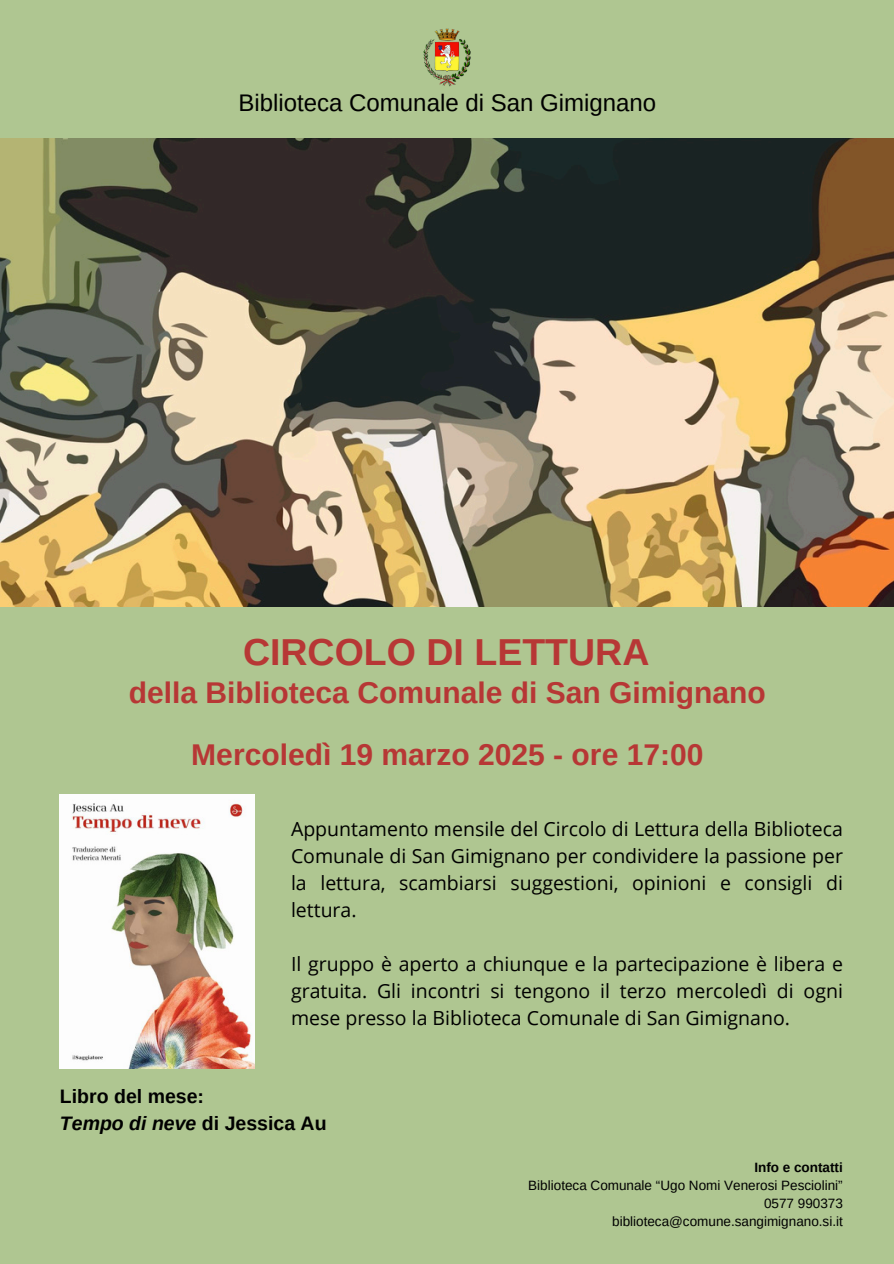
<style>
.page{position:relative;width:894px;height:1264px;background:#fff}
.page>*{position:absolute;margin:0;border:0;box-sizing:border-box;transform-origin:0 0}
.t1{font:700 37.5px "Arimo";color:#b73735}
.t2{font:700 30px "Arimo";color:#b73735}
.t3{font:24px "Arimo";color:#000}
.t4{font:19.5px/27px "Open Sans";color:#000;text-align:justify}
.t5{font:700 19.5px/27px "Arimo";color:#000}
.t6{font:13.5px "Arimo";color:#000}
.t7{font:700 13.5px "Arimo";color:#000}
.s1{font-style:italic}
</style>
<div class="page">
<div style="left:0;top:0;width:893px;height:1263px;background:#afc691"></div>
<img style="left:1px;top:138px;width:892px;height:468px">
<img style="left:423px;top:28px;width:48px;height:59px">
<img style="left:60px;top:794px;width:194px;height:274px">
<p class="t3" style="left:238px;top:89px;width:419px">Biblioteca Comunale di San Gimignano</p>
<h3 class="t1" style="left:243px;top:631px;width:408px">CIRCOLO DI LETTURA</h3>
<p class="t2" style="left:129px;top:676px;width:638px">della Biblioteca Comunale di San Gimignano</p>
<p class="t2" style="left:191px;top:737px;width:513px">Mercoledì 19 marzo 2025 - ore 17:00</p>
<h2 class="t4" style="left:291px;top:815px;width:553px">Appuntamento mensile del Circolo di Lettura della Biblioteca Comunale di San Gimignano per condividere la passione per la lettura, scambiarsi suggestioni, opinioni e consigli di lettura.</h2>
<h2 class="t4" style="left:291px;top:950px;width:553px">Il gruppo è aperto a chiunque e la partecipazione è libera e gratuita. Gli incontri si tengono il terzo mercoledì di ogni mese presso la Biblioteca Comunale di San Gimignano.</h2>
<h1 class="t5" style="left:60px;top:1082px;width:268px">Libro del mese:<br><span class="s1">Tempo di neve</span> di Jessica Au</h1>
<p class="t7" style="left:754px;top:1160px;width:90px">Info e contatti</p>
<h5 class="t6" style="left:528px;top:1178px;width:316px">Biblioteca Comunale “Ugo Nomi Venerosi Pesciolini”</h5>
<h5 class="t6" style="left:763px;top:1196px;width:80px">0577 990373</h5>
<h4 class="t6" style="left:612px;top:1214px;width:232px">biblioteca@comune.sangimignano.si.it</h4>
</div>
